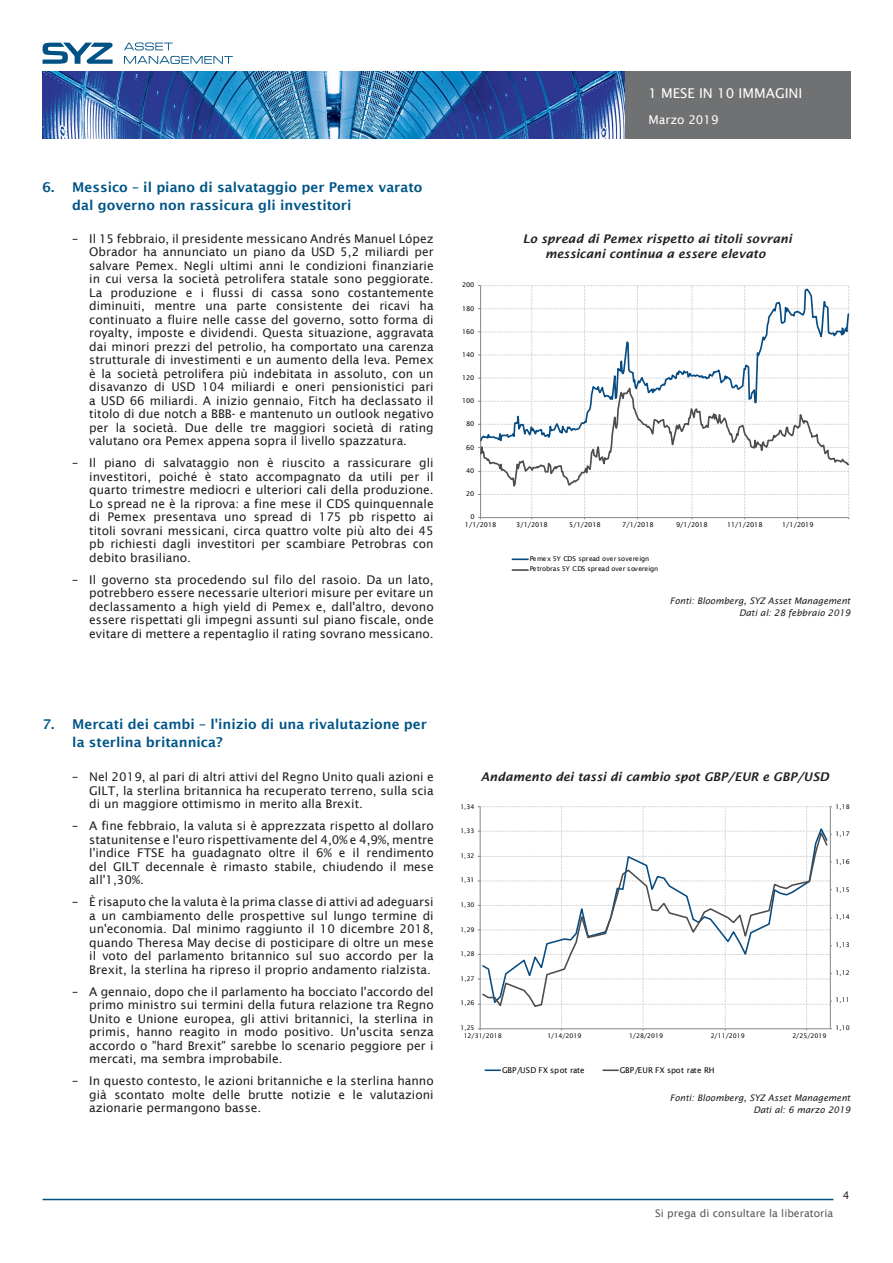
<style>
.page{position:relative;width:893px;height:1263px;background:#fff}
.page>*{position:absolute;margin:0;border:0;box-sizing:border-box;transform-origin:0 0}
.t1{font:600 13.5px/18px "Lucida Sans";color:#005587}
.t2{font:13.5px "Lucida Sans";color:#fff}
.t3{font:12px/13.5px "Lucida Sans";color:#231f20;text-align:justify}
.Graph_TITLES{font:italic 600 12px/15px "Lucida Sans";color:#231f20;text-align:center}
.t4{font:12px "Lucida Sans";color:#fff}
.t5{font:10.5px "Lucida Sans";color:#57585a}
.t6{font:10.5px "Lucida Sans";color:#231f20}
.Source_data{font:italic 9px "Lucida Sans";color:#231f20}
.t7{font:7.95px "Lucida Sans";letter-spacing:.005em;color:#050504}
.t8{font:6.6px/9.9px "Lucida Sans";letter-spacing:-.005em;color:#050504}
.t9{font:6.3px "Lucida Sans";letter-spacing:-.005em;color:#050504}
.s1{color:#005387}
</style>
<div class="page">
<svg style="left:124px;top:43px;width:49px;height:7px"></svg>
<svg style="left:124px;top:56px;width:109px;height:8px"></svg>
<svg style="left:43px;top:43px;width:70px;height:21px"></svg>
<img style="left:43px;top:72px;width:807px;height:67px">
<hr style="left:43px;top:1199px;width:790px;height:1px;background:#005285">
<svg style="left:478px;top:285px;width:371px;height:234px"></svg>
<svg style="left:512px;top:558px;width:16px;height:2px"></svg>
<svg style="left:512px;top:569px;width:16px;height:2px"></svg>
<svg style="left:478px;top:806px;width:354px;height:224px"></svg>
<svg style="left:481px;top:825px;width:348px;height:4px"></svg>
<svg style="left:481px;top:829px;width:348px;height:180px"></svg>
<svg style="left:485px;top:1069px;width:15px;height:2px"></svg>
<svg style="left:603px;top:1069px;width:15px;height:2px"></svg>
<p class="t1" style="left:72px;top:178px;width:352px;text-indent:-30px">6. Messico <span class="s1">–</span> il piano di salvataggio per Pemex varato dal governo non rassicura gli investitori</p>
<p class="t3" style="left:89px;top:232px;width:346px;text-indent:-17px">– Il 15 febbraio, il presidente messicano Andrés Manuel López Obrador ha annunciato un piano da USD 5,2 miliardi per salvare Pemex. Negli ultimi anni le condizioni finanziarie in cui versa la società petrolifera statale sono peggiorate.<br>La produzione e i flussi di cassa sono costantemente diminuiti, mentre una parte consistente dei ricavi ha continuato a fluire nelle casse del governo, sotto forma di royalty, imposte e dividendi. Questa situazione, aggravata dai minori prezzi del petrolio, ha comportato una carenza strutturale di investimenti e un aumento della leva. Pemex è la società petrolifera più indebitata in assoluto, con un disavanzo di USD 104 miliardi e oneri pensionistici pari a USD 66 miliardi. A inizio gennaio, Fitch ha declassato il titolo di due notch a BBB- e mantenuto un outlook negativo per la società. Due delle tre maggiori società di rating valutano ora Pemex appena sopra il livello spazzatura.</p>
<p class="t3" style="left:89px;top:456px;width:346px;text-indent:-17px">– Il piano di salvataggio non è riuscito a rassicurare gli investitori, poiché è stato accompagnato da utili per il quarto trimestre mediocri e ulteriori cali della produzione.<br>Lo spread ne è la riprova: a fine mese il CDS quinquennale di Pemex presentava uno spread di 175 pb rispetto ai titoli sovrani messicani, circa quattro volte più alto dei 45 pb richiesti dagli investitori per scambiare Petrobras con debito brasiliano.</p>
<p class="t3" style="left:89px;top:573px;width:346px;text-indent:-17px">– Il governo sta procedendo sul filo del rasoio. Da un lato, potrebbero essere necessarie ulteriori misure per evitare un declassamento a high yield di Pemex e, dall'altro, devono essere rispettati gli impegni assunti sul piano fiscale, onde evitare di mettere a repentaglio il rating sovrano messicano.</p>
<p class="t2" style="left:648px;top:85px;width:156px">1 MESE IN 10 IMMAGINI</p>
<p class="t4" style="left:648px;top:113px;width:72px">Marzo 2019</p>
<p class="t8" style="left:462px;top:280px;width:14px">200</p>
<p class="t8" style="left:462px;top:303px;width:14px">180</p>
<p class="t8" style="left:462px;top:327px;width:14px">160</p>
<p class="t8" style="left:462px;top:350px;width:14px">140</p>
<p class="t8" style="left:462px;top:373px;width:14px">120</p>
<p class="t8" style="left:462px;top:396px;width:14px">100</p>
<p class="t8" style="left:466px;top:419px;width:10px">80</p>
<p class="t8" style="left:466px;top:442px;width:10px">60</p>
<p class="t8" style="left:466px;top:465px;width:10px">40</p>
<p class="t8" style="left:466px;top:488px;width:10px">20</p>
<p class="t8" style="left:470px;top:511px;width:6px">0</p>
<p class="Graph_TITLES" style="left:523px;top:231px;width:270px">Lo spread di Pemex rispetto ai titoli sovrani messicani continua a essere elevato</p>
<p class="t8" style="left:465px;top:520px;width:33px">1/1/2018</p>
<p class="t8" style="left:516px;top:520px;width:33px">3/1/2018</p>
<p class="t8" style="left:569px;top:520px;width:33px">5/1/2018</p>
<p class="t8" style="left:622px;top:520px;width:33px">7/1/2018</p>
<p class="t8" style="left:676px;top:520px;width:33px">9/1/2018</p>
<p class="t8" style="left:727px;top:520px;width:37px">11/1/2018</p>
<p class="t8" style="left:782px;top:520px;width:33px">1/1/2019</p>
<p class="t8" style="left:530px;top:554px;width:130px">Pemex 5Y CDS spread over sovereign<br>Petrobras 5Y CDS spread over sovereign</p>
<p class="Source_data" style="left:670px;top:595px;width:182px">Fonti: Bloomberg, SYZ Asset Management</p>
<p class="Source_data" style="left:739px;top:607px;width:113px">Dati al: 28 febbraio 2019</p>
<p class="t1" style="left:72px;top:715px;width:356px;text-indent:-30px">7. Mercati dei cambi <span class="s1">–</span> l'inizio di una rivalutazione per la sterlina britannica?</p>
<p class="t3" style="left:89px;top:770px;width:346px;text-indent:-17px">– Nel 2019, al pari di altri attivi del Regno Unito quali azioni e GILT, la sterlina britannica ha recuperato terreno, sulla scia di un maggiore ottimismo in merito alla Brexit.</p>
<p class="t3" style="left:89px;top:819px;width:346px;text-indent:-17px">– A fine febbraio, la valuta si è apprezzata rispetto al dollaro statunitense e l'euro rispettivamente del 4,0% e 4,9%, mentre l'indice FTSE ha guadagnato oltre il 6% e il rendimento del GILT decennale è rimasto stabile, chiudendo il mese all'1,30%.</p>
<p class="t3" style="left:89px;top:895px;width:346px;text-indent:-17px">– È risaputo che la valuta è la prima classe di attivi ad adeguarsi a un cambiamento delle prospettive sul lungo termine di un'economia. Dal minimo raggiunto il 10 dicembre 2018, quando Theresa May decise di posticipare di oltre un mese il voto del parlamento britannico sul suo accordo per la Brexit, la sterlina ha ripreso il proprio andamento rialzista.</p>
<p class="t3" style="left:89px;top:984px;width:346px;text-indent:-17px">– A gennaio, dopo che il parlamento ha bocciato l'accordo del primo ministro sui termini della futura relazione tra Regno Unito e Unione europea, gli attivi britannici, la sterlina in primis, hanno reagito in modo positivo. Un'uscita senza accordo o "hard Brexit" sarebbe lo scenario peggiore per i mercati, ma sembra improbabile.</p>
<p class="t3" style="left:89px;top:1074px;width:346px;text-indent:-17px">– In questo contesto, le azioni britanniche e la sterlina hanno già scontato molte delle brutte notizie e le valutazioni azionarie permangono basse.</p>
<p class="Graph_TITLES" style="left:481px;top:769px;width:350px">Andamento dei tassi di cambio spot GBP/EUR e GBP/USD</p>
<p class="t9" style="left:460px;top:803px;width:16px">1,34</p>
<p class="t9" style="left:460px;top:827px;width:16px">1,33</p>
<p class="t9" style="left:460px;top:852px;width:16px">1,32</p>
<p class="t9" style="left:460px;top:876px;width:16px">1,31</p>
<p class="t9" style="left:460px;top:901px;width:16px">1,30</p>
<p class="t9" style="left:460px;top:926px;width:16px">1,29</p>
<p class="t9" style="left:460px;top:950px;width:16px">1,28</p>
<p class="t9" style="left:460px;top:975px;width:16px">1,27</p>
<p class="t9" style="left:460px;top:999px;width:16px">1,26</p>
<p class="t9" style="left:460px;top:1024px;width:16px">1,25</p>
<p class="t9" style="left:464px;top:1032px;width:39px">12/31/2018</p>
<p class="t9" style="left:547px;top:1032px;width:36px">1/14/2019</p>
<p class="t9" style="left:629px;top:1032px;width:36px">1/28/2019</p>
<p class="t9" style="left:711px;top:1032px;width:36px">2/11/2019</p>
<p class="t9" style="left:792px;top:1032px;width:36px">2/25/2019</p>
<p class="t7" style="left:502px;top:1065px;width:84px">GBP/USD FX spot rate</p>
<p class="t7" style="left:620px;top:1065px;width:97px">GBP/EUR FX spot rate RH</p>
<p class="t9" style="left:835px;top:803px;width:16px">1,18</p>
<p class="t9" style="left:835px;top:830px;width:16px">1,17</p>
<p class="t9" style="left:835px;top:858px;width:16px">1,16</p>
<p class="t9" style="left:835px;top:886px;width:16px">1,15</p>
<p class="t9" style="left:835px;top:913px;width:16px">1,14</p>
<p class="t9" style="left:835px;top:941px;width:16px">1,13</p>
<p class="t9" style="left:835px;top:969px;width:16px">1,12</p>
<p class="t9" style="left:835px;top:996px;width:16px">1,11</p>
<p class="t9" style="left:835px;top:1024px;width:16px">1,10</p>
<p class="Source_data" style="left:670px;top:1092px;width:182px">Fonti: Bloomberg, SYZ Asset Management</p>
<p class="Source_data" style="left:753px;top:1104px;width:99px">Dati al: 6 marzo 2019</p>
<p class="t5" style="left:655px;top:1207px;width:180px">Si prega di consultare la liberatoria</p>
<p class="t6" style="left:843px;top:1189px;width:8px">4</p>
</div>
